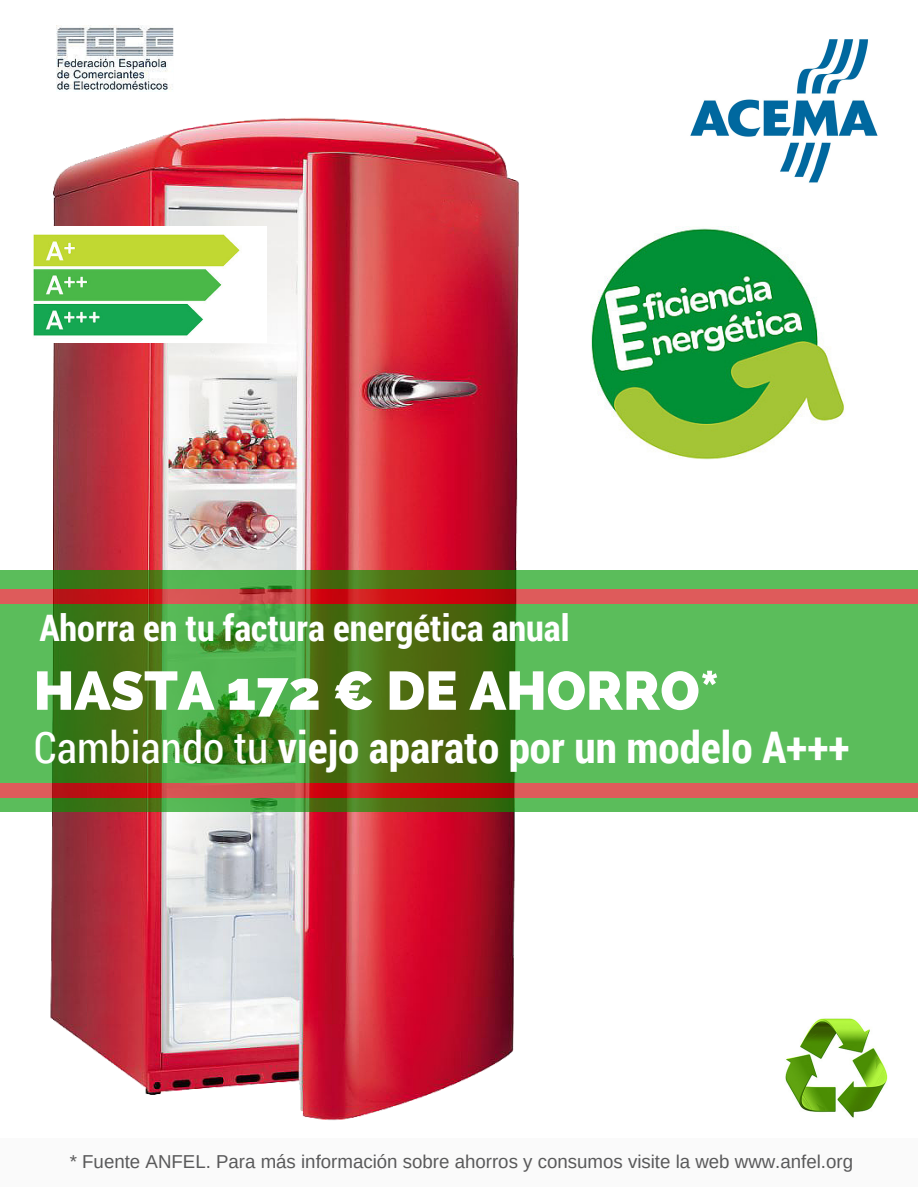
<style>
.page{position:relative;width:918px;height:1187px;background:#fff}
.page>*{position:absolute;margin:0;border:0;box-sizing:border-box;transform-origin:0 0}
.t1{font:800 54.15px "Raleway";color:#fff}
.t2{font:700 43.65px "Roboto Condensed";color:#fff}
.t3{font:700 36.45px "Roboto Condensed";color:#fff}
.t4{font:18.75px "Arimo";color:#59595a}
.s1{font-weight:400}
</style>
<div class="page">
<img style="left:50px;top:117px;width:469px;height:1004px">
<svg style="left:0;top:570px;width:918px;height:242px;background:#519d3e"></svg>
<svg style="left:0;top:588px;width:918px;height:15px;background:#cb433f"></svg>
<svg style="left:0;top:783px;width:918px;height:15px;background:#d43d40"></svg>
<div style="left:0;top:1138px;width:918px;height:48px;background:#fafafa"></div>
<img style="left:785px;top:1018px;width:103px;height:100px">
<img style="left:591px;top:226px;width:253px;height:234px">
<img style="left:33px;top:227px;width:234px;height:116px">
<img style="left:56px;top:26px;width:117px;height:66px">
<img style="left:690px;top:39px;width:188px;height:144px">
<h3 class="t3" style="left:39px;top:603px;width:532px">Ahorra en tu factura energética anual</h3>
<h1 class="t1" style="left:34px;top:659px;width:687px">HASTA 172 € DE AHORRO*</h1>
<h2 class="t2" style="left:34px;top:717px;width:817px"><span class="s1">Cambiando tu</span> viejo aparato por un modelo A+++</h2>
<p class="t4" style="left:70px;top:1150px;width:785px">* Fuente ANFEL. Para más información sobre ahorros y consumos visite la web www.anfel.org</p>
</div>
